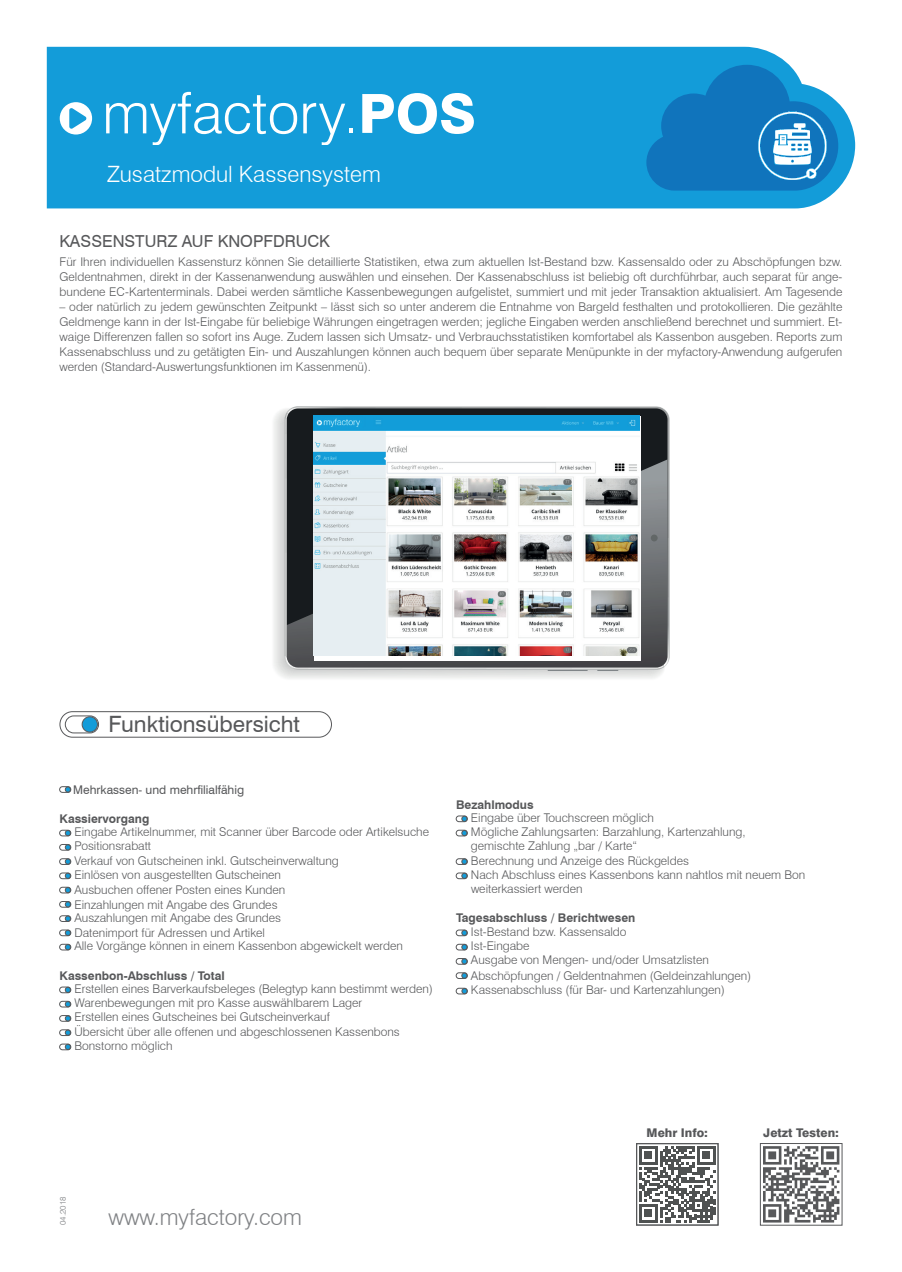
<style>
.page{position:relative;width:902px;height:1272px;background:#fff}
.page>*{position:absolute;margin:0;border:0;box-sizing:border-box;transform-origin:0 0}
.t1{font:800 54px "Swiss 721 BT";color:#fff}
.t2{font:300 22.5px "Swiss 721 BT";color:#fff}
.t3{font:22.5px "Swiss 721 BT";color:#57585a}
.t4{font:300 22.5px "Swiss 721 BT";color:#808285}
.t5{font:16.5px "Swiss 721 BT";color:#57585a}
.t6{font:300 12px/14.2px "Swiss 721 BT";color:#57585a}
.t7{font:700 12px "Swiss 721 BT";color:#57585a}
.t8{font:12px "Swiss 721 BT";color:#57585a}
.t9{font:800 12px "Swiss 721 BT";color:#57585a}
.t10{font:300 8.25px "Swiss 721 BT";color:#808285}
.s1{font-weight:300}
</style>
<div class="page">
<div style="left:47px;top:47px;width:808px;height:161px;background:#139cd9"></div>
<svg style="left:646px;top:65px;width:192px;height:126px;background:#298bc9"></svg>
<div style="left:60px;top:711px;width:272px;height:26px;border:1px solid #57585a;border-radius:13px"></div>
<div style="left:65px;top:715px;width:34px;height:18px;border:1px solid #57585a;border-radius:9px"></div>
<div style="left:82px;top:716px;width:15px;height:16px;background:#139cd9;border-radius:50%"></div>
<div style="left:82px;top:716px;width:16px;height:16px;border:1px solid #57585a;border-radius:50%"></div>
<div style="left:60px;top:830px;width:11px;height:6px;border:1px solid #57585a;border-radius:3px"></div>
<svg style="left:65px;top:830px;width:5px;height:5px"></svg>
<div style="left:60px;top:844px;width:11px;height:6px;border:1px solid #57585a;border-radius:3px"></div>
<svg style="left:65px;top:844px;width:5px;height:6px"></svg>
<div style="left:60px;top:858px;width:11px;height:6px;border:1px solid #57585a;border-radius:3px"></div>
<svg style="left:65px;top:859px;width:5px;height:5px"></svg>
<div style="left:60px;top:872px;width:11px;height:6px;border:1px solid #57585a;border-radius:3px"></div>
<svg style="left:65px;top:873px;width:5px;height:5px"></svg>
<div style="left:60px;top:887px;width:11px;height:6px;border:1px solid #57585a;border-radius:3px"></div>
<svg style="left:65px;top:887px;width:5px;height:5px"></svg>
<div style="left:60px;top:901px;width:11px;height:6px;border:1px solid #57585a;border-radius:3px"></div>
<svg style="left:65px;top:901px;width:5px;height:6px"></svg>
<div style="left:60px;top:915px;width:11px;height:6px;border:1px solid #57585a;border-radius:3px"></div>
<svg style="left:65px;top:916px;width:5px;height:5px"></svg>
<div style="left:60px;top:929px;width:11px;height:6px;border:1px solid #57585a;border-radius:3px"></div>
<svg style="left:65px;top:930px;width:5px;height:5px"></svg>
<div style="left:60px;top:944px;width:11px;height:6px;border:1px solid #57585a;border-radius:3px"></div>
<svg style="left:65px;top:944px;width:5px;height:5px"></svg>
<div style="left:60px;top:986px;width:11px;height:6px;border:1px solid #57585a;border-radius:3px"></div>
<svg style="left:65px;top:987px;width:5px;height:5px"></svg>
<div style="left:60px;top:1001px;width:11px;height:6px;border:1px solid #57585a;border-radius:3px"></div>
<svg style="left:65px;top:1001px;width:5px;height:5px"></svg>
<div style="left:60px;top:1015px;width:11px;height:6px;border:1px solid #57585a;border-radius:3px"></div>
<svg style="left:65px;top:1015px;width:5px;height:6px"></svg>
<div style="left:60px;top:1029px;width:11px;height:6px;border:1px solid #57585a;border-radius:3px"></div>
<svg style="left:65px;top:1030px;width:5px;height:5px"></svg>
<div style="left:60px;top:1043px;width:11px;height:6px;border:1px solid #57585a;border-radius:3px"></div>
<svg style="left:65px;top:1044px;width:5px;height:5px"></svg>
<div style="left:456px;top:815px;width:11px;height:6px;border:1px solid #57585a;border-radius:3px"></div>
<svg style="left:461px;top:816px;width:6px;height:5px"></svg>
<div style="left:456px;top:830px;width:11px;height:6px;border:1px solid #57585a;border-radius:3px"></div>
<svg style="left:461px;top:830px;width:6px;height:5px"></svg>
<div style="left:456px;top:858px;width:11px;height:6px;border:1px solid #57585a;border-radius:3px"></div>
<svg style="left:461px;top:859px;width:6px;height:5px"></svg>
<div style="left:456px;top:872px;width:11px;height:6px;border:1px solid #57585a;border-radius:3px"></div>
<svg style="left:461px;top:873px;width:6px;height:5px"></svg>
<div style="left:456px;top:929px;width:11px;height:6px;border:1px solid #57585a;border-radius:3px"></div>
<svg style="left:461px;top:930px;width:6px;height:5px"></svg>
<div style="left:456px;top:944px;width:11px;height:6px;border:1px solid #57585a;border-radius:3px"></div>
<svg style="left:461px;top:944px;width:6px;height:5px"></svg>
<div style="left:456px;top:958px;width:11px;height:6px;border:1px solid #57585a;border-radius:3px"></div>
<svg style="left:461px;top:958px;width:6px;height:6px"></svg>
<div style="left:456px;top:972px;width:11px;height:6px;border:1px solid #57585a;border-radius:3px"></div>
<svg style="left:461px;top:973px;width:6px;height:5px"></svg>
<div style="left:456px;top:988px;width:11px;height:6px;border:1px solid #57585a;border-radius:3px"></div>
<svg style="left:60px;top:102px;width:32px;height:32px"></svg>
<svg style="left:106px;top:92px;width:191px;height:53px;background:#3eaedf"></svg>
<svg style="left:303px;top:103px;width:42px;height:42px"></svg>
<div style="left:60px;top:786px;width:11px;height:6px;border:1px solid #57585a;border-radius:3px"></div>
<svg style="left:65px;top:786px;width:5px;height:6px"></svg>
<svg style="left:462px;top:988px;width:5px;height:5px"></svg>
<svg style="left:597px;top:669px;width:21px;height:2px"></svg>
<svg style="left:547px;top:669px;width:40px;height:2px"></svg>
<img style="left:284px;top:656px;width:380px;height:13px">
<img style="left:284px;top:412px;width:3px;height:244px">
<img style="left:287px;top:406px;width:382px;height:260px">
<div style="left:650px;top:534px;width:7px;height:7px;background:#626767;border-radius:50%"></div>
<img style="left:314px;top:415px;width:325px;height:240px">
<div style="left:760px;top:1143px;width:82px;height:82px;background:linear-gradient(to right,#fff,#fff)"></div>
<svg style="left:763px;top:1146px;width:76px;height:76px"></svg>
<div style="left:760px;top:1143px;width:82px;height:82px;border:1px solid #57585a"></div>
<svg style="left:639px;top:1146px;width:76px;height:76px"></svg>
<div style="left:636px;top:1143px;width:82px;height:82px;border:1px solid #57585a"></div>
<h1 class="t1" style="left:344px;top:81px;width:133px"><span class="s1">.</span>POS</h1>
<h2 class="t2" style="left:107px;top:160px;width:275px">Zusatzmodul Kassensystem</h2>
<h3 class="t5" style="left:60px;top:229px;width:271px">KASSENSTURZ AUF KNOPFDRUCK</h3>
<p class="t6" style="left:60px;top:254px;width:784px;line-height:15px;text-align:justify">Für Ihren individuellen Kassensturz können Sie detaillierte Statistiken, etwa zum aktuellen Ist-Bestand bzw. Kassensaldo oder zu Abschöpfungen bzw.<br>Geldentnahmen, direkt in der Kassenanwendung auswählen und einsehen. Der Kassenabschluss ist beliebig oft durchführbar, auch separat für ange&shy;bundene EC-Kartenterminals. Dabei werden sämtliche Kassenbewegungen aufgelistet, summiert und mit jeder Transaktion aktualisiert. Am Tagesende</p>
<p class="t6" style="left:60px;top:299px;width:784px;line-height:15px;text-align:justify">– oder natürlich zu jedem gewünschten Zeitpunkt – lässt sich so unter anderem die Entnahme von Bargeld festhalten und protokollieren. Die gezählte Geldmenge kann in der Ist-Eingabe für beliebige Währungen eingetragen werden; jegliche Eingaben werden anschließend berechnet und summiert. Et&shy;waige Differenzen fallen so sofort ins Auge. Zudem lassen sich Umsatz- und Verbrauchsstatistiken komfortabel als Kassenbon ausgeben. Reports zum Kassenabschluss und zu getätigten Ein- und Auszahlungen können auch bequem über separate Menüpunkte in der myfactory-Anwendung aufgerufen werden (Standard-Auswertungsfunktionen im Kassenmenü).</p>
<h2 class="t3" style="left:108px;top:708px;width:193px">Funktionsübersicht</h2>
<p class="t8" style="left:73px;top:782px;width:172px">Mehrkassen- und mehrfilialfähig</p>
<p class="t7" style="left:60px;top:810px;width:91px">Kassiervorgang</p>
<p class="t6" style="left:74px;top:824px;width:356px">Eingabe Artikelnummer, mit Scanner über Barcode oder Artikelsuche Positionsrabatt<br>Verkauf von Gutscheinen inkl. Gutscheinverwaltung<br>Einlösen von ausgestellten Gutscheinen</p>
<p class="t6" style="left:74px;top:882px;width:212px">Ausbuchen offener Posten eines Kunden<br>Einzahlungen mit Angabe des Grundes</p>
<p class="t6" style="left:74px;top:909px;width:208px;line-height:15.5px">Auszahlungen mit Angabe des Grundes<br>Datenimport für Adressen und Artikel</p>
<p class="t6" style="left:74px;top:938px;width:330px">Alle Vorgänge können in einem Kassenbon abgewickelt werden</p>
<p class="t7" style="left:60px;top:967px;width:167px">Kassenbon-Abschluss / Total</p>
<p class="t6" style="left:74px;top:981px;width:360px">Erstellen eines Barverkaufsbeleges (Belegtyp kann bestimmt werden)<br>Warenbewegungen mit pro Kasse auswählbarem Lager<br>Erstellen eines Gutscheines bei Gutscheinverkauf<br>Übersicht über alle offenen und abgeschlossenen Kassenbons Bonstorno möglich</p>
<p class="t7" style="left:456px;top:796px;width:79px">Bezahlmodus</p>
<p class="t6" style="left:471px;top:810px;width:336px">Eingabe über Touchscreen möglich<br>Mögliche Zahlungsarten: Barzahlung, Kartenzahlung,<br>gemischte Zahlung „bar / Karte“<br>Berechnung und Anzeige des Rückgeldes<br>Nach Abschluss eines Kassenbons kann nahtlos mit neuem Bon weiterkassiert werden</p>
<p class="t7" style="left:456px;top:908px;width:181px">Tagesabschluss / Berichtwesen</p>
<p class="t6" style="left:471px;top:924px;width:239px">Ist-Bestand bzw. Kassensaldo<br>Ist-Eingabe<br>Ausgabe von Mengen- und/oder Umsatzlisten</p>
<p class="t6" style="left:471px;top:968px;width:282px">Abschöpfungen / Geldentnahmen (Geldeinzahlungen)<br>Kassenabschluss (für Bar- und Kartenzahlungen)</p>
<p class="t10" style="left:58px;top:1225px;width:30px;rotate:-90deg">04.2018</p>
<h2 class="t4" style="left:108px;top:1203px;width:195px">www.myfactory.com</h2>
<p class="t9" style="left:646px;top:1125px;width:63px">Mehr Info:</p>
<p class="t9" style="left:763px;top:1125px;width:77px">Jetzt Testen:</p>
</div>
